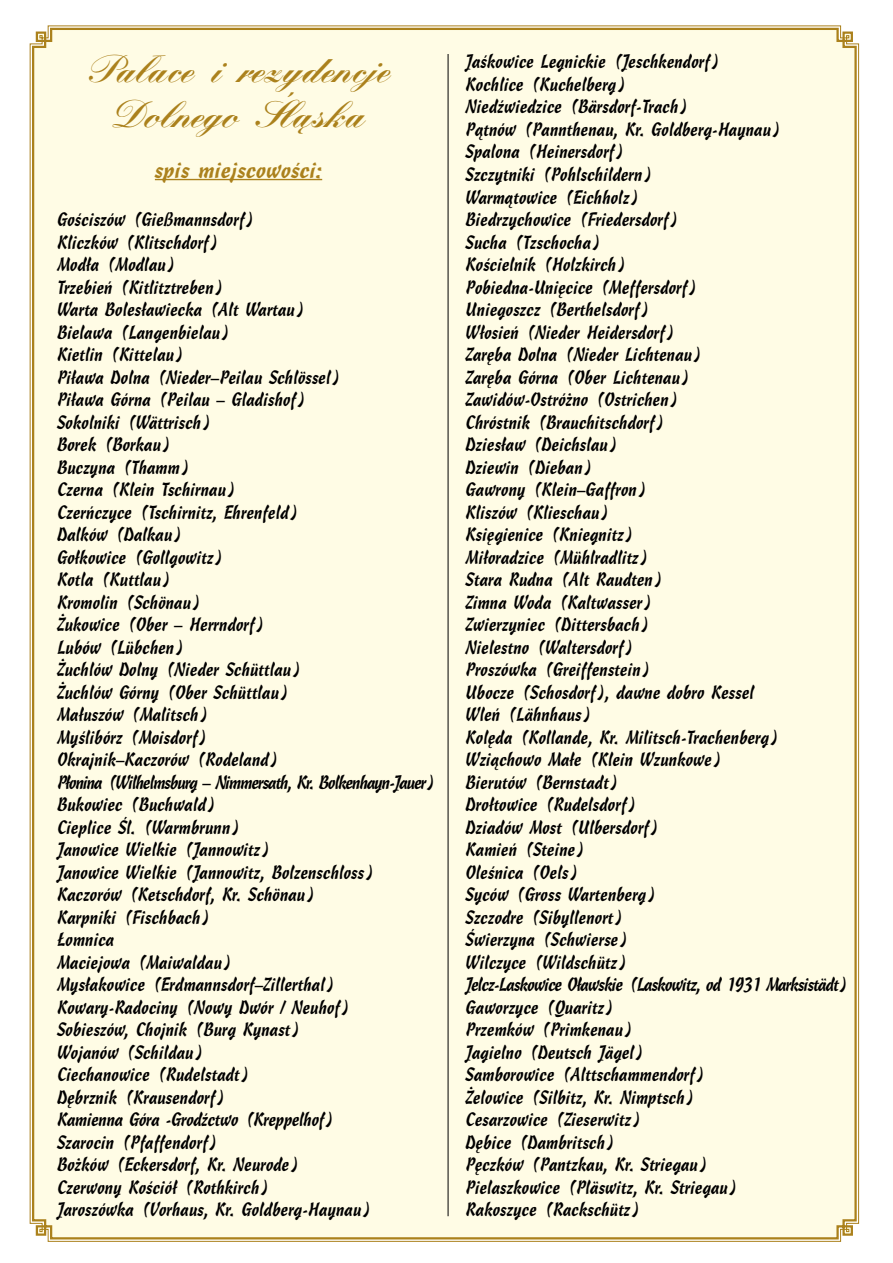
<style>
.page{position:relative;width:893px;height:1263px;background:#fff}
.page>*{position:absolute;margin:0;border:0;box-sizing:border-box;transform-origin:0 0}
.t1{font:italic 700 37.5px/45px "Kastler";color:#ab811c;text-align:center}
.t2{font:22.5px "Castanet";color:#ab811c}
.t3{font:18.75px/22.5px "Castanet";color:#000;scale:.9 1}
</style>
<div class="page">
<div style="left:31px;top:27px;width:827px;height:1213px;background:#fffce5"></div>
<hr style="left:155px;top:179px;width:167px;height:1px;background:#ab811c">
<hr style="left:448px;top:54px;width:1px;height:1162px;background:#000">
<h1 class="t1" style="left:87px;top:47px;width:312px">Pałace i rezydencje<br>Dolnego Śląska</h1>
<p class="t2" style="left:155px;top:157px;width:169px">spis miejscowości:</p>
<p class="t3" style="left:57px;top:208px;width:421px">Gościszów (Gießmannsdorf)<br>Kliczków (Klitschdorf)<br>Modła (Modlau)<br>Trzebień (Kitlitztreben)<br>Warta Bolesławiecka (Alt Wartau)<br>Bielawa (Langenbielau)<br>Kietlin (Kittelau)<br>Piława Dolna (Nieder–Peilau Schlössel)<br>Piława Górna (Peilau – Gladishof)<br>Sokolniki (Wättrisch)<br>Borek (Borkau)<br>Buczyna (Thamm)<br>Czerna (Klein Tschirnau)<br>Czerńczyce (Tschirnitz, Ehrenfeld)<br>Dalków (Dalkau)<br>Gołkowice (Gollgowitz)<br>Kotla (Kuttlau)<br>Kromolin (Schönau)<br>Żukowice (Ober – Herrndorf)<br>Lubów (Lübchen)<br>Żuchlów Dolny (Nieder Schüttlau)<br>Żuchlów Górny (Ober Schüttlau)<br>Małuszów (Malitsch)<br>Myślibórz (Moisdorf)<br>Okrajnik–Kaczorów (Rodeland)<br>Płonina (Wilhelmsburg – Nimmersath, Kr. Bolkenhayn-Jauer)<br>Bukowiec (Buchwald)<br>Cieplice Śl. (Warmbrunn)<br>Janowice Wielkie (Jannowitz)<br>Janowice Wielkie (Jannowitz, Bolzenschloss)<br>Kaczorów (Ketschdorf, Kr. Schönau)<br>Karpniki (Fischbach)<br>Łomnica<br>Maciejowa (Maiwaldau)<br>Mysłakowice (Erdmannsdorf–Zillerthal)<br>Kowary-Radociny (Nowy Dwór / Neuhof)<br>Sobieszów, Chojnik (Burg Kynast)<br>Wojanów (Schildau)<br>Ciechanowice (Rudelstadt)<br>Dębrznik (Krausendorf)<br>Kamienna Góra -Grodźctwo (Kreppelhof)<br>Szarocin (Pfaffendorf)<br>Bożków (Eckersdorf, Kr. Neurode)<br>Czerwony Kościół (Rothkirch)<br>Jaroszówka (Vorhaus, Kr. Goldberg-Haynau)</p>
<p class="t3" style="left:466px;top:51px;width:426px">Jaśkowice Legnickie (Jeschkendorf)<br>Kochlice (Kuchelberg)<br>Niedźwiedzice (Bärsdorf-Trach)<br>Pątnów (Pannthenau, Kr. Goldberg-Haynau)<br>Spalona (Heinersdorf)<br>Szczytniki (Pohlschildern)<br>Warmątowice (Eichholz)<br>Biedrzychowice (Friedersdorf)<br>Sucha (Tzschocha)<br>Kościelnik (Holzkirch)<br>Pobiedna-Unięcice (Meffersdorf)<br>Uniegoszcz (Berthelsdorf)<br>Włosień (Nieder Heidersdorf)<br>Zaręba Dolna (Nieder Lichtenau)<br>Zaręba Górna (Ober Lichtenau)<br>Zawidów-Ostróżno (Ostrichen)<br>Chróstnik (Brauchitschdorf)<br>Dziesław (Deichslau)<br>Dziewin (Dieban)<br>Gawrony (Klein–Gaffron)<br>Kliszów (Klieschau)<br>Księgienice (Kniegnitz)<br>Miłoradzice (Mühlradlitz)<br>Stara Rudna (Alt Raudten)<br>Zimna Woda (Kaltwasser)<br>Zwierzyniec (Dittersbach)<br>Nielestno (Waltersdorf)<br>Proszówka (Greiffenstein)<br>Ubocze (Schosdorf), dawne dobro Kessel<br>Wleń (Lähnhaus)<br>Kolęda (Kollande, Kr. Militsch-Trachenberg)<br>Wziąchowo Małe (Klein Wzunkowe)<br>Bierutów (Bernstadt)<br>Drołtowice (Rudelsdorf)<br>Dziadów Most (Ulbersdorf)<br>Kamień (Steine)<br>Oleśnica (Oels)<br>Syców (Gross Wartenberg)<br>Szczodre (Sibyllenort)<br>Świerzyna (Schwierse)<br>Wilczyce (Wildschütz)<br>Jelcz-Laskowice Oławskie (Laskowitz, od 1931 Marksistädt)<br>Gaworzyce (Quaritz)<br>Przemków (Primkenau)<br>Jagielno (Deutsch Jägel)<br>Samborowice (Alttschammendorf)<br>Żelowice (Silbitz, Kr. Nimptsch)<br>Cesarzowice (Zieserwitz)<br>Dębice (Dambritsch)<br>Pęczków (Pantzkau, Kr. Striegau)<br>Pielaszkowice (Pläswitz, Kr. Striegau)<br>Rakoszyce (Rackschütz)</p>
</div>
